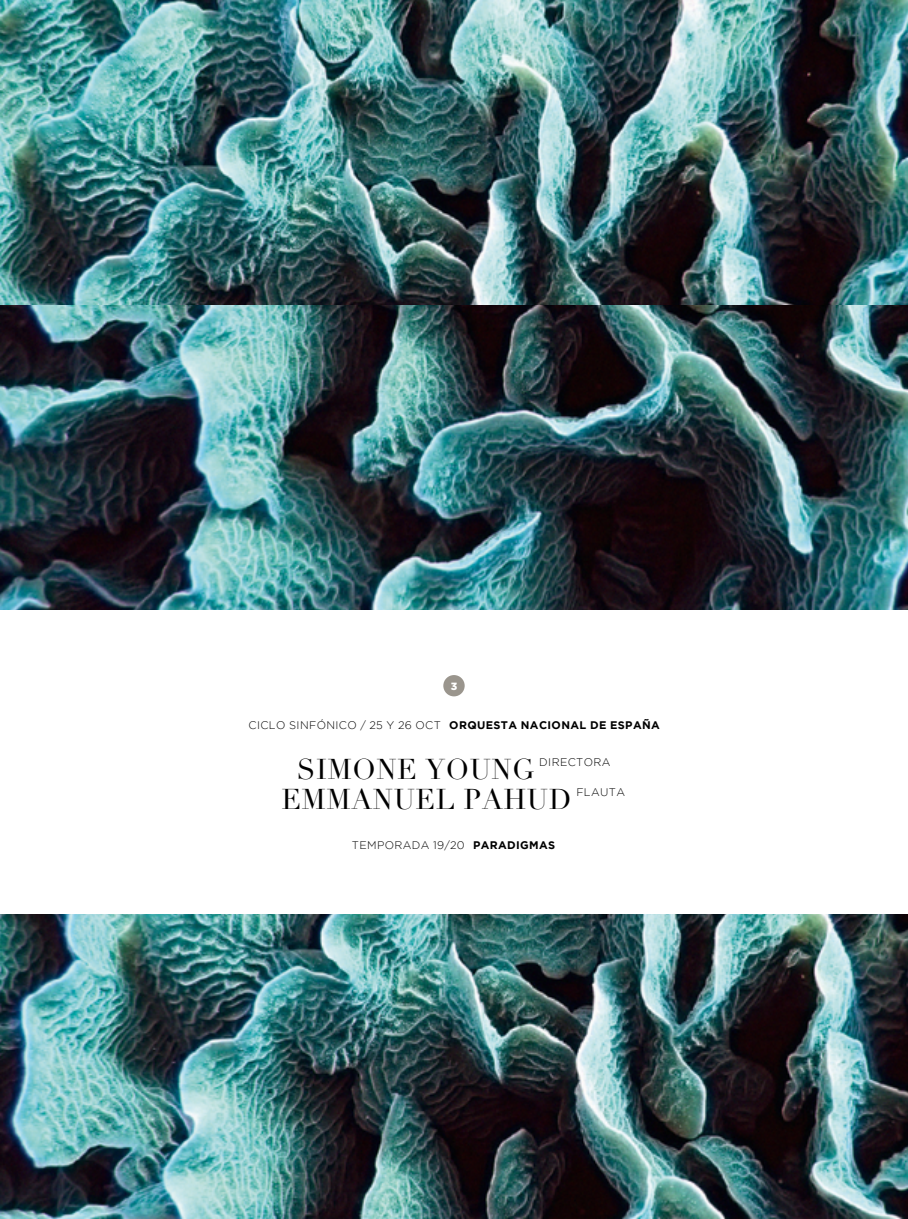
<style>
.page{position:relative;width:908px;height:1219px;background:#fff}
.page>*{position:absolute;margin:0;border:0;box-sizing:border-box;transform-origin:0 0}
.t1{font:28px "Didot";letter-spacing:.02em;color:#000}
.t2{font:700 11px "Gotham";letter-spacing:.035em;color:#000}
.t3{font:300 11px "Gotham";letter-spacing:.035em;color:#000}
.t4{font:900 10.4px "Gotham";color:#fff}
.s1{font-weight:300}
.s2{font-weight:700}
</style>
<div class="page">
<img style="left:0;top:0;width:907px;height:609px">
<img style="left:0;top:914px;width:907px;height:305px">
<div style="left:443px;top:675px;width:21px;height:21px;background:#9a958d;border-radius:50%"></div>
<p class="t4" style="left:450px;top:680px;width:8px">3</p>
<p class="t2" style="left:248px;top:718px;width:412px"><span class="s1">CICLO SINFÓNICO / 25 Y 26 OCT</span> ORQUESTA NACIONAL DE ESPAÑA</p>
<h1 class="t1" style="left:297px;top:752px;width:239px">SIMONE YOUNG</h1>
<p class="t3" style="left:539px;top:757px;width:73px">DIRECTORA</p>
<h1 class="t1" style="left:281px;top:782px;width:291px">EMMANUEL PAHUD</h1>
<p class="t3" style="left:576px;top:787px;width:50px">FLAUTA</p>
<p class="t3" style="left:351px;top:839px;width:205px">TEMPORADA 19/20 <span class="s2">PARADIGMAS</span></p>
</div>
